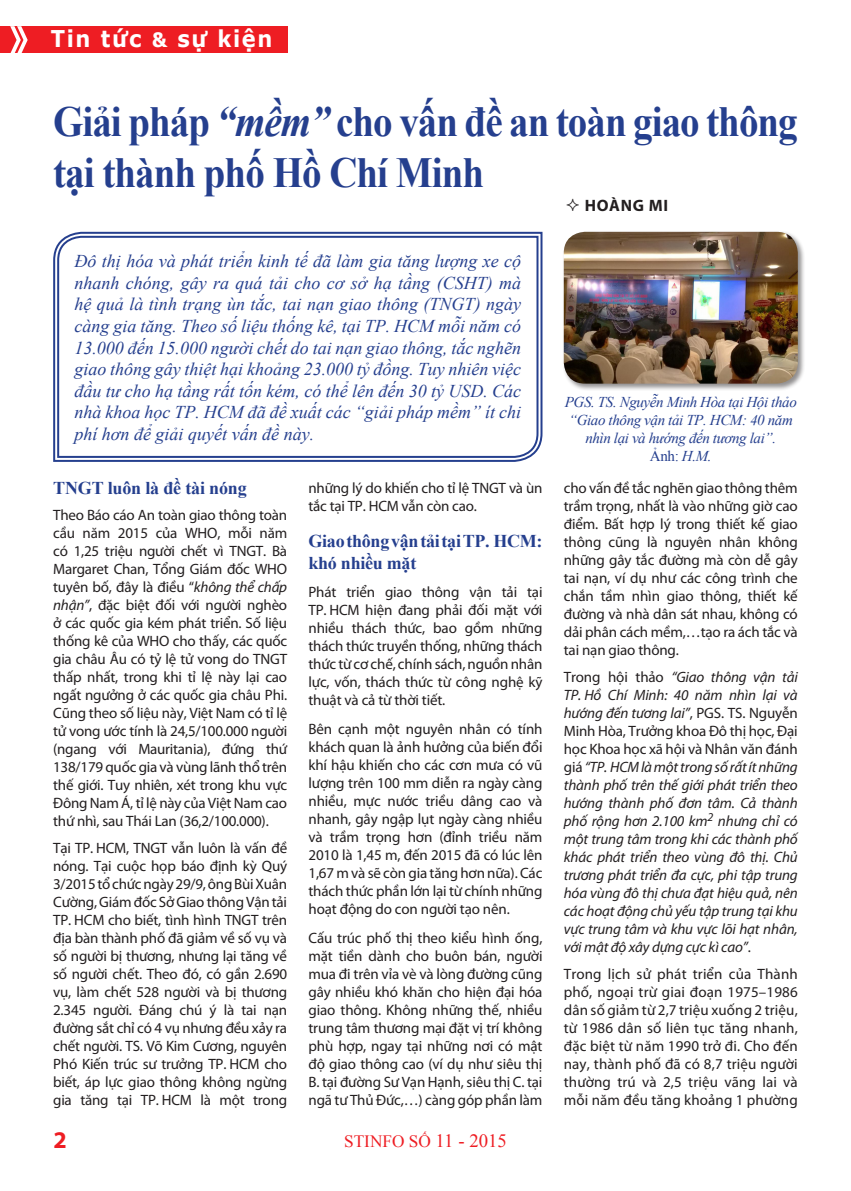
<style>
.page{position:relative;width:851px;height:1191px;background:#fff}
.page>*{position:absolute;margin:0;border:0;box-sizing:border-box;transform-origin:0 0}
.t1{font:700 42.9px/51px "Times New Roman";letter-spacing:-.025em;color:#253f8e;scale:.91 1}
.t2{font:700 24px "Myriad Pro";color:#ee1d23}
.t3{font:700 23.1px "Verdana";letter-spacing:.075em;color:#fff;scale:.91 1}
.t4{font:italic 18px/21.6px "Times New Roman";color:#253f8e;text-align:justify}
.t5{font:700 18px/21.6px "Times New Roman";letter-spacing:-.015em;color:#253f8e}
.t6{font:17.25px "Times New Roman";color:#ee1d23}
.Tacgia{font:700 16.5px "Myriad Pro";letter-spacing:.045em;color:#231f20}
.t7{font:15px/18px "Myriad Pro";letter-spacing:-.01em;color:#231f20;text-align:justify}
.t8{font:italic 15px/18px "Myriad Pro";letter-spacing:-.01em;color:#231f20;text-align:justify}
.t9{font:italic 15px/18px "Times New Roman";letter-spacing:-.025em;color:#253f8e;text-align:center}
.t10{font:15px "Times New Roman";color:#253f8e}
.s1{font-size:19.8px}
.s2{font-style:italic}
.s3{font-size:18.75px}
.s4{font-style:normal}
</style>
<div class="page">
<div style="left:0;top:26px;width:287px;height:27px;background:#ee1d23"></div>
<svg style="left:10px;top:26px;width:18px;height:27px"></svg>
<svg style="left:53px;top:231px;width:490px;height:231px"></svg>
<svg style="left:56px;top:235px;width:483px;height:224px"></svg>
<div style="left:562px;top:230px;width:243px;height:161px;background:#231f20;opacity:.5"></div>
<img style="left:563px;top:232px;width:234px;height:151px">
<h3 class="t3" style="left:51px;top:24px;width:245px">Tin tức <span class="s1">&amp;</span> sự kiện</h3>
<p class="t1" style="left:53px;top:95px;width:819px">Giải pháp <span class="s2">“mềm”</span> cho vấn đề an toàn giao thông tại thành phố Hồ Chí Minh</p>
<p class="Tacgia" style="left:584px;top:195px;width:85px">HOÀNG MI</p>
<p class="t4" style="left:74px;top:250px;width:448px">Đô thị hóa và phát triển kinh tế đã làm gia tăng lượng xe cộ nhanh chóng, gây ra quá tải cho cơ sở hạ tầng (CSHT) mà hệ quả là tình trạng ùn tắc, tai nạn giao thông (TNGT) ngày càng gia tăng. Theo số liệu thống kê, tại TP. HCM mỗi năm có 13.000 đến 15.000 người chết do tai nạn giao thông, tắc nghẽn giao thông gây thiệt hại khoảng 23.000 tỷ đồng. Tuy nhiên việc đầu tư cho hạ tầng rất tốn kém, có thể lên đến 30 tỷ USD. Các nhà khoa học TP. HCM đã đề xuất các “giải pháp mềm” ít chi phí hơn để giải quyết vấn đề này.</p>
<p class="t9" style="left:564px;top:393px;width:233px">PGS. TS. Nguyễn Minh Hòa tại Hội thảo “Giao thông vận tải TP. HCM: 40 năm nhìn lại và hướng đến tương lai”.</p>
<p class="t10" style="left:650px;top:446px;width:63px">Ảnh: <span class="s2">H.M.</span></p>
<p class="t5" style="left:53px;top:476px;width:195px">TNGT luôn là đề tài nóng</p>
<p class="t7" style="left:53px;top:506px;width:235px">Theo Báo cáo An toàn giao thông toàn cầu năm 2015 của WHO, mỗi năm có 1,25 triệu người chết vì TNGT. Bà Margaret Chan, Tổng Giám đốc WHO tuyên bố, đây là điều “<span class="s2">không thể chấp nhận”</span>, đặc biệt đối với người nghèo ở các quốc gia kém phát triển. Số liệu thống kê của WHO cho thấy, các quốc gia châu Âu có tỷ lệ tử vong do TNGT thấp nhất, trong khi tỉ lệ này lại cao ngất ngưởng ở các quốc gia châu Phi.<br>Cũng theo số liệu này, Việt Nam có tỉ lệ tử vong ước tính là 24,5/100.000 người (ngang với Mauritania), đứng thứ 138/179 quốc gia và vùng lãnh thổ trên thế giới. Tuy nhiên, xét trong khu vực Đông Nam Á, tỉ lệ này của Việt Nam cao thứ nhì, sau Thái Lan (36,2/100.000).</p>
<p class="t7" style="left:53px;top:838px;width:235px">Tại TP. HCM, TNGT vẫn luôn là vấn đề nóng. Tại cuộc họp báo định kỳ Quý 3/2015 tổ chức ngày 29/9, ông Bùi Xuân Cường, Giám đốc Sở Giao thông Vận tải TP. HCM cho biết, tình hình TNGT trên địa bàn thành phố đã giảm về số vụ và số người bị thương, nhưng lại tăng về số người chết. Theo đó, có gần 2.690 vụ, làm chết 528 người và bị thương 2.345 người. Đáng chú ý là tai nạn đường sắt chỉ có 4 vụ nhưng đều xảy ra chết người. TS. Võ Kim Cương, nguyên Phó Kiến trúc sư trưởng TP. HCM cho biết, áp lực giao thông không ngừng gia tăng tại TP. HCM là một trong</p>
<p class="t2" style="left:53px;top:1124px;width:15px">2</p>
<p class="t7" style="left:308px;top:478px;width:235px">những lý do khiến cho tỉ lệ TNGT và ùn tắc tại TP. HCM vẫn còn cao.</p>
<p class="t5" style="left:308px;top:530px;width:235px">Giao thông vận tải tại TP. HCM: khó nhiều mặt</p>
<p class="t7" style="left:308px;top:583px;width:235px">Phát triển giao thông vận tải tại TP. HCM hiện đang phải đối mặt với nhiều thách thức, bao gồm những thách thức truyền thống, những thách thức từ cơ chế, chính sách, nguồn nhân lực, vốn, thách thức từ công nghệ kỹ thuật và cả từ thời tiết.</p>
<p class="t7" style="left:308px;top:720px;width:235px">Bên cạnh một nguyên nhân có tính khách quan là ảnh hưởng của biến đổi khí hậu khiến cho các cơn mưa có vũ lượng trên 100 mm diễn ra ngày càng nhiều, mực nước triều dâng cao và nhanh, gây ngập lụt ngày càng nhiều và trầm trọng hơn (đỉnh triều năm 2010 là 1,45 m, đến 2015 đã có lúc lên 1,67 m và sẽ còn gia tăng hơn nữa). Các thách thức phần lớn lại từ chính những hoạt động do con người tạo nên.</p>
<p class="t7" style="left:308px;top:928px;width:235px">Cấu trúc phố thị theo kiểu hình ống, mặt tiền dành cho buôn bán, người mua đi trên vỉa vè và lòng đường cũng gây nhiều khó khăn cho hiện đại hóa giao thông. Không những thế, nhiều trung tâm thương mại đặt vị trí không phù hợp, ngay tại những nơi có mật độ giao thông cao (ví dụ như siêu thị B. tại đường Sư Vạn Hạnh, siêu thị C. tại ngã tư Thủ Đức,…) càng góp phần làm</p>
<p class="t6" style="left:344px;top:1130px;width:164px">STINFO SỐ <span class="s3">11 - 2015</span></p>
<p class="t7" style="left:563px;top:478px;width:235px">cho vấn đề tắc nghẽn giao thông thêm trầm trọng, nhất là vào những giờ cao điểm. Bất hợp lý trong thiết kế giao thông cũng là nguyên nhân không những gây tắc đường mà còn dễ gây tai nạn, ví dụ như các công trình che chắn tầm nhìn giao thông, thiết kế đường và nhà dân sát nhau, không có dải phân cách mềm,…tạo ra ách tắc và tai nạn giao thông.</p>
<p class="t8" style="left:563px;top:667px;width:235px"><span class="s4">Trong hội thảo</span> “Giao thông vận tải TP. Hồ Chí Minh: 40 năm nhìn lại và hướng đến tương lai”<span class="s4">, PGS. TS. Nguyễn Minh Hòa, Trưởng khoa Đô thị học, Đại học Khoa học xã hội và Nhân văn đánh giá</span> “TP. HCM là một trong số rất ít những thành phố trên thế giới phát triển theo hướng thành phố đơn tâm. Cả thành phố rộng hơn 2.100 km<sup>2</sup> nhưng chỉ có một trung tâm trong khi các thành phố khác phát triển theo vùng đô thị. Chủ trương phát triển đa cực, phi tập trung hóa vùng đô thị chưa đạt hiệu quả, nên các hoạt động chủ yếu tập trung tại khu vực trung tâm và khu vực lõi hạt nhân, với mật độ xây dựng cực kì cao”<span class="s4">.</span></p>
<p class="t7" style="left:563px;top:964px;width:235px">Trong lịch sử phát triển của Thành phố, ngoại trừ giai đoạn 1975–1986 dân số giảm từ 2,7 triệu xuống 2 triệu, từ 1986 dân số liên tục tăng nhanh, đặc biệt từ năm 1990 trở đi. Cho đến nay, thành phố đã có 8,7 triệu người thường trú và 2,5 triệu vãng lai và mỗi năm đều tăng khoảng 1 phường</p>
</div>
